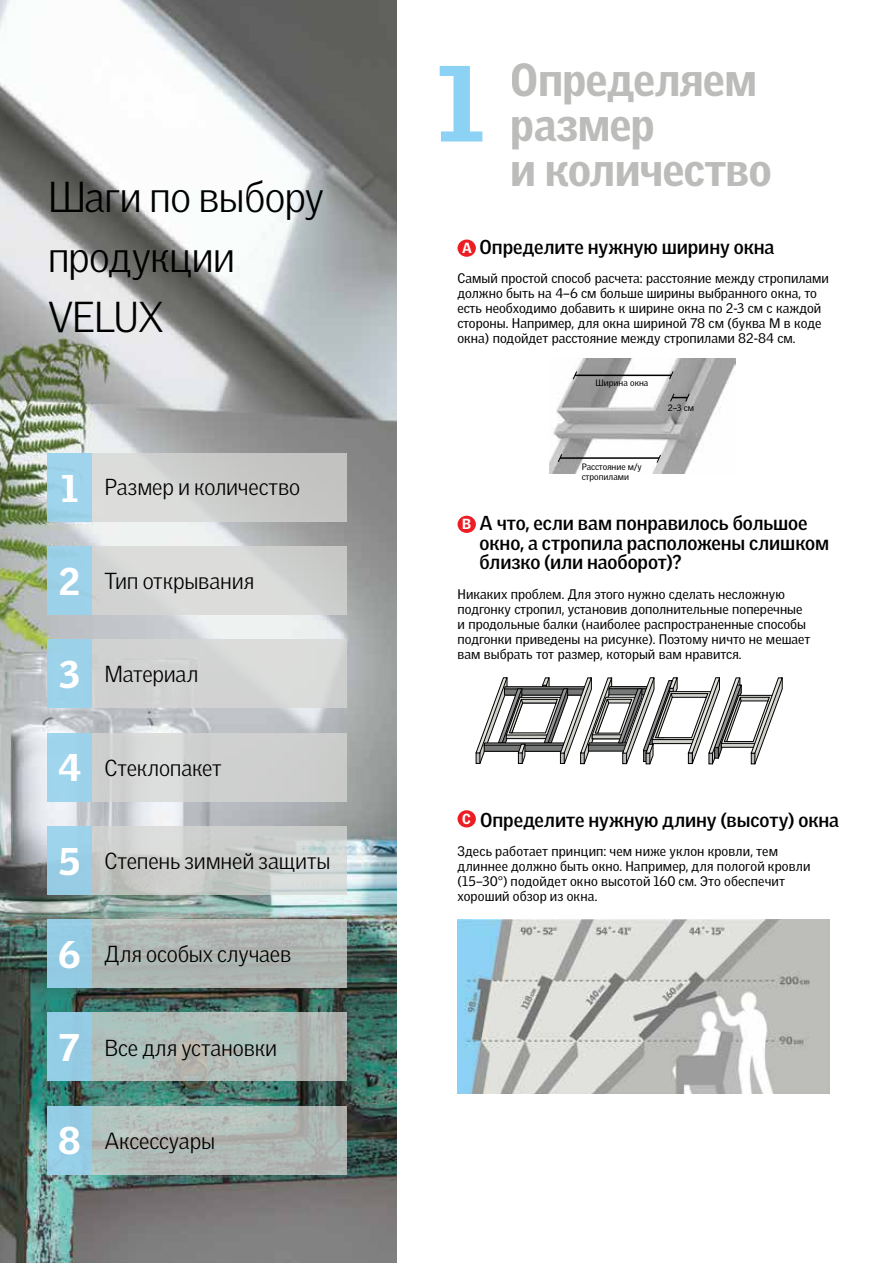
<style>
.page{position:relative;width:893px;height:1263px;background:#fff}
.page>*{position:absolute;margin:0;border:0;box-sizing:border-box;transform-origin:0 0}
.t1{font:900 105px "Velux Gothic";color:#8cd2f4}
.t2{font:900 45px/45px "Velux Gothic";letter-spacing:-.015em;color:#bcbdba;scale:.96 1}
.t3{font:300 42px/60px "Velux Gothic";letter-spacing:-.02em;color:#000}
.t4{font:300 22.5px "Velux Gothic";letter-spacing:-.01em;color:#000}
.t5{font:700 19.5px/19.5px "Velux Gothic";letter-spacing:-.005em;color:#000}
.t6{font:900 14.25px "Velux Gothic";color:#fff}
.t7{font:13.5px/15px "Velux Gothic";color:#000}
.t8{font:9px/10.8px "Velux Gothic";color:#000}
.s1{font-weight:900;font-size:37.5px;color:#fff}
.s2{font-weight:900;font-size:14.25px;color:#fff}
</style>
<div class="page">
<img style="left:0;top:0;width:396px;height:1263px">
<svg style="left:92px;top:453px;width:255px;height:68px;background:#cecfcd"></svg>
<div style="left:47px;top:453px;width:45px;height:68px;background:#9fd4ed"></div>
<svg style="left:92px;top:547px;width:255px;height:68px;background:#d5d7d5"></svg>
<div style="left:47px;top:547px;width:45px;height:68px;background:#9cd1ea"></div>
<div style="left:47px;top:640px;width:300px;height:68px;background:#d6d7d4"></div>
<div style="left:47px;top:640px;width:45px;height:68px;background:#9cd1ea"></div>
<svg style="left:92px;top:826px;width:255px;height:68px;background:#cccfcd"></svg>
<div style="left:47px;top:826px;width:45px;height:68px;background:#99cde6"></div>
<div style="left:47px;top:733px;width:300px;height:68px;background:linear-gradient(to bottom,#d0d2d1,#cfd1d0)"></div>
<div style="left:47px;top:733px;width:45px;height:68px;background:#9fd4ed"></div>
<svg style="left:92px;top:1013px;width:255px;height:68px;background:#afbbb6"></svg>
<div style="left:47px;top:1013px;width:45px;height:68px;background:#94cde5"></div>
<div style="left:47px;top:920px;width:300px;height:68px;background:linear-gradient(to bottom,#b4b9b5,#aab3af)"></div>
<div style="left:47px;top:920px;width:45px;height:68px;background:#94cbe4"></div>
<img style="left:457px;top:920px;width:372px;height:173px">
<div style="left:457px;top:240px;width:19px;height:17px;background:#ed1d24;border-radius:50%"></div>
<div style="left:457px;top:516px;width:19px;height:17px;background:#ed1d24;border-radius:50%"></div>
<div style="left:457px;top:810px;width:19px;height:17px;background:#ed1d24;border-radius:50%"></div>
<svg style="left:92px;top:1106px;width:255px;height:68px;background:#b0b9b5"></svg>
<div style="left:47px;top:1106px;width:45px;height:68px;background:#95cde5"></div>
<img style="left:550px;top:358px;width:186px;height:115px">
<hr style="left:560px;top:457px;width:99px;height:2px;background:#000">
<hr style="left:575px;top:375px;width:96px;height:1px;background:#000">
<svg style="left:669px;top:393px;width:21px;height:9px"></svg>
<svg style="left:572px;top:370px;width:6px;height:10px"></svg>
<svg style="left:668px;top:370px;width:6px;height:10px"></svg>
<svg style="left:557px;top:453px;width:6px;height:10px"></svg>
<svg style="left:656px;top:454px;width:5px;height:10px"></svg>
<svg style="left:476px;top:677px;width:307px;height:88px"></svg>
<h3 class="t3" style="left:47px;top:166px;width:279px">Шаги по выбору продукции<br>VELUX</h3>
<h3 class="t4" style="left:61px;top:474px;width:241px"><span class="s1">1</span> Размер и количество</h3>
<h3 class="t4" style="left:59px;top:568px;width:197px"><span class="s1">2</span> Тип открывания</h3>
<h3 class="t4" style="left:59px;top:661px;width:141px"><span class="s1">3</span> Материал</h3>
<h3 class="t4" style="left:58px;top:754px;width:165px"><span class="s1">4</span> Стеклопакет</h3>
<h3 class="t4" style="left:59px;top:847px;width:273px"><span class="s1">5</span> Степень зимней защиты</h3>
<h3 class="t4" style="left:58px;top:941px;width:234px"><span class="s1">6</span> Для особых случаев</h3>
<h3 class="t4" style="left:59px;top:1034px;width:219px"><span class="s1">7</span> Все для установки</h3>
<h3 class="t4" style="left:58px;top:1127px;width:159px"><span class="s1">8</span> Аксессуары</h3>
<h1 class="t1" style="left:437px;top:37px;width:49px">1</h1>
<h2 class="t2" style="left:511px;top:57px;width:273px">Определяем размер<br>и количество</h2>
<h3 class="t5" style="left:462px;top:237px;width:314px"><span class="s2">A</span> Определите нужную ширину окна</h3>
<p class="t7" style="left:457px;top:271px;width:373px">Самый простой способ расчета: расстояние между стропилами должно быть на 4–6 см больше ширины выбранного окна, то есть необходимо добавить к ширине окна по 2-3 см с каждой стороны. Например, для окна шириной 78 см (буква М в коде окна) подойдет расстояние между стропилами 82-84 см.</p>
<p class="t8" style="left:596px;top:377px;width:54px">Ширина окна</p>
<p class="t8" style="left:668px;top:402px;width:28px">2–3 см</p>
<p class="t8" style="left:582px;top:461px;width:61px">Расстояние м/y стропилами</p>
<p class="t6" style="left:462px;top:515px;width:10px">B</p>
<h3 class="t5" style="left:480px;top:514px;width:351px">А что, если вам понравилось большое окно, а стропила расположены слишком близко (или наоборот)?</h3>
<p class="t7" style="left:457px;top:587px;width:354px">Никаких проблем. Для этого нужно сделать несложную подгонку стропил, установив дополнительные поперечные и продольные балки (наиболее распространенные способы подгонки приведены на рисунке). Поэтому ничто не мешает вам выбрать тот размер, который вам нравится.</p>
<p class="t6" style="left:462px;top:810px;width:10px">C</p>
<h3 class="t5" style="left:480px;top:810px;width:360px">Определите нужную длину (высоту) окна</h3>
<p class="t7" style="left:457px;top:844px;width:355px">Здесь работает принцип: чем ниже уклон кровли, тем длиннее должно быть окно. Например, для пологой кровли (15–30°) подойдет окно высотой 160 см. Это обеспечит хороший обзор из окна.</p>
</div>
